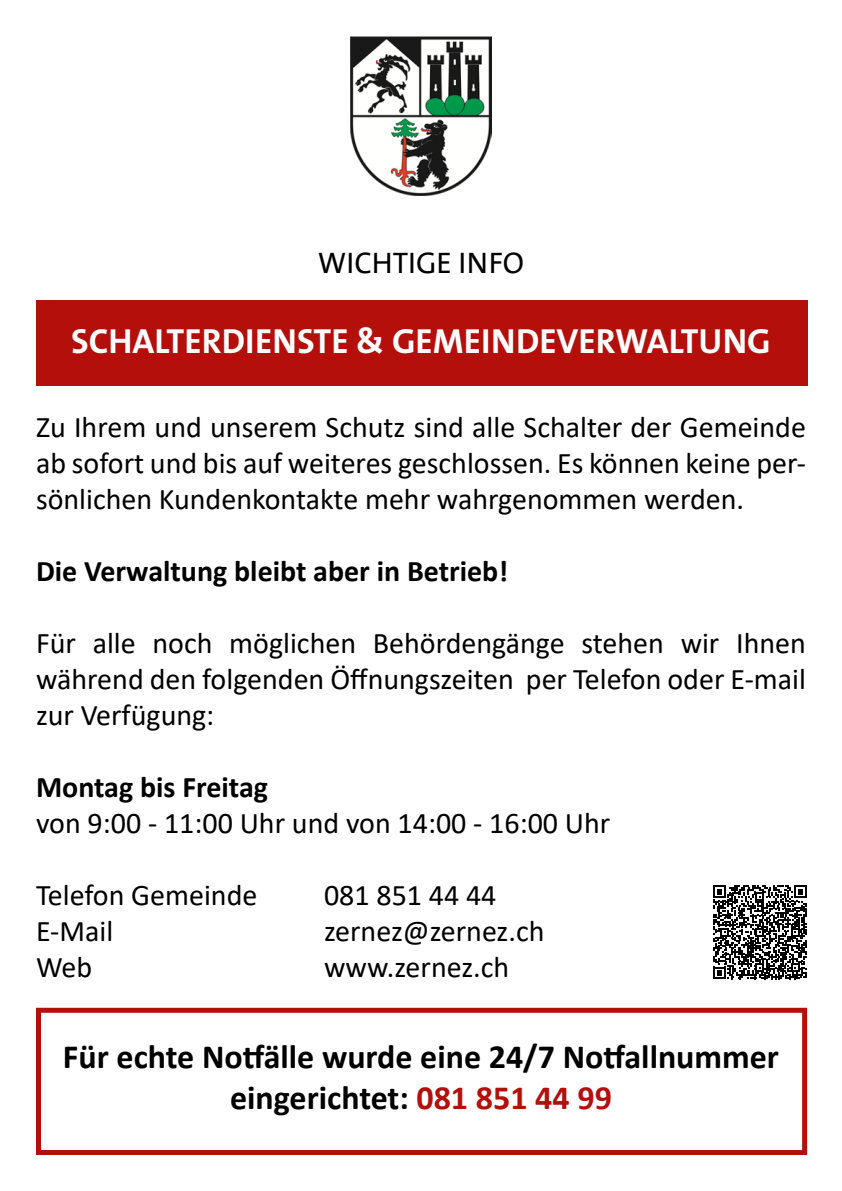
<style>
.page{position:relative;width:842px;height:1191px;background:#fff}
.page>*{position:absolute;margin:0;border:0;box-sizing:border-box;transform-origin:0 0}
.t1{font:700 35px "The Mix B W7";color:#fff}
.t2{font:700 34px/40.8px "Calibri";color:#000;text-align:center}
.t3{font:30px/36px "Calibri";color:#000;text-align:justify}
.t4{font:700 30px "Calibri";color:#000}
.t5{font:30px "The Mix B";color:#000}
.s1{color:#b40f0b}
</style>
<div class="page">
<div style="left:36px;top:300px;width:771px;height:86px;background:#b40f0b"></div>
<img style="left:350px;top:36px;width:142px;height:160px">
<div style="left:36px;top:1007px;width:771px;height:148px;border:5px solid #b40f0b"></div>
<svg style="left:713px;top:885px;width:94px;height:94px"></svg>
<p class="t5" style="left:318px;top:243px;width:208px">WICHTIGE INFO</p>
<p class="t1" style="left:71px;top:319px;width:701px">SCHALTERDIENSTE &amp; GEMEINDEVERWALTUNG</p>
<p class="t3" style="left:36px;top:408px;width:771px">Zu Ihrem und unserem Schutz sind alle Schalter der Gemeinde ab sofort und bis auf weiteres geschlossen. Es können keine per&shy;sönlichen Kundenkontakte mehr wahrgenommen werden.</p>
<p class="t4" style="left:36px;top:550px;width:474px">Die Verwaltung bleibt aber in Betrieb!</p>
<p class="t3" style="left:36px;top:624px;width:771px">Für alle noch möglichen Behördengänge stehen wir Ihnen während den folgenden Öffnungszeiten per Telefon oder E-mail zur Verfügung:</p>
<p class="t4" style="left:36px;top:766px;width:234px">Montag bis Freitag</p>
<p class="t3" style="left:36px;top:804px;width:576px">von 9:00 - 11:00 Uhr und von 14:00 - 16:00 Uhr</p>
<p class="t3" style="left:36px;top:876px;width:223px">Telefon Gemeinde</p>
<p class="t3" style="left:324px;top:876px;width:174px">081 851 44 44</p>
<p class="t3" style="left:36px;top:912px;width:79px">E-Mail</p>
<p class="t3" style="left:324px;top:912px;width:222px">zernez@zernez.ch</p>
<p class="t3" style="left:36px;top:948px;width:58px">Web</p>
<p class="t3" style="left:324px;top:948px;width:187px">www.zernez.ch</p>
<p class="t2" style="left:63px;top:1036px;width:717px">Für echte Notfälle wurde eine 24/7 Notfallnummer eingerichtet: <span class="s1">081 851 44 99</span></p>
</div>
